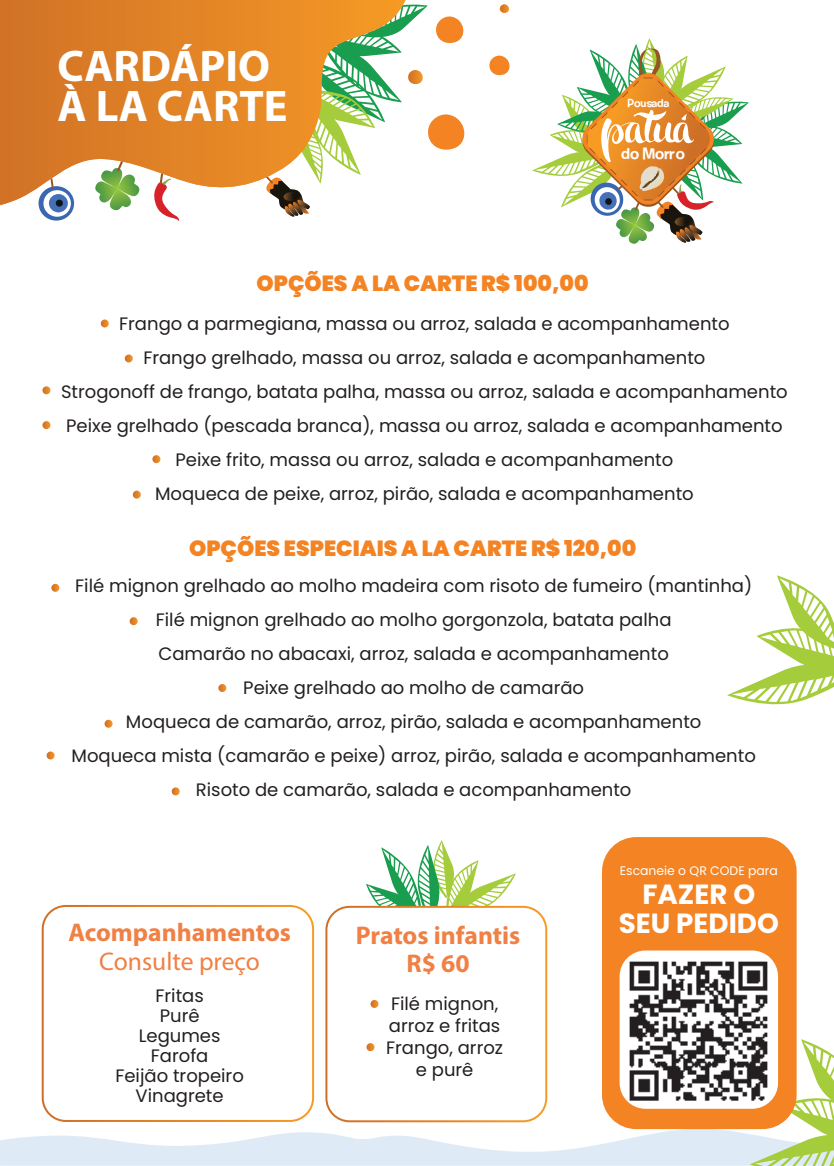
<style>
.page{position:relative;width:834px;height:1166px;background:#fff}
.page>*{position:absolute;margin:0;border:0;box-sizing:border-box;transform-origin:0 0}
.t1{font:700 44.4px/40px "Myriad Pro";color:#fff}
.t2{font:700 27.8px/29px "Poppins";color:#fff;text-align:center}
.t3{font:700 25.6px/28.6px "Myriad Pro";color:#f08044;text-align:center}
.t4{font:25.6px "Myriad Pro";color:#f08044}
.t5{font:900 21.8px "Poppins";color:#f38323}
.t6{font:18px/34px "Poppins";color:#231f20;text-align:center}
.t7{font:16px "Shag Lounge";letter-spacing:-.005em;color:#fff}
.t8{font:12.4px "Poppins";color:#fff}
.t9{font:11.6px "Shag Lounge";letter-spacing:-.015em;color:#fff}
</style>
<div class="page">
<svg style="left:366px;top:840px;width:149px;height:66px"></svg>
<div style="left:325px;top:906px;width:222px;height:216px;border:2px solid #fff;border-radius:23px"></div>
<svg style="left:727px;top:575px;width:106px;height:130px"></svg>
<svg style="left:38px;top:186px;width:36px;height:35px"></svg>
<div style="left:43px;top:190px;width:28px;height:27px;background:#fff;border-radius:50%"></div>
<svg style="left:49px;top:194px;width:19px;height:19px"></svg>
<svg style="left:159px;top:210px;width:20px;height:11px"></svg>
<svg style="left:489px;top:55px;width:21px;height:21px"></svg>
<svg style="left:0;top:0;width:266px;height:205px;background:#dd8c3d"></svg>
<svg style="left:499px;top:4px;width:10px;height:9px"></svg>
<svg style="left:266px;top:0;width:199px;height:217px"></svg>
<svg style="left:532px;top:38px;width:216px;height:206px"></svg>
<svg style="left:370px;top:1000px;width:8px;height:8px"></svg>
<svg style="left:0;top:1039px;width:833px;height:127px"></svg>
<div style="left:42px;top:905px;width:272px;height:217px;border:2px solid #fff;border-radius:23px"></div>
<svg style="left:101px;top:320px;width:8px;height:8px"></svg>
<svg style="left:125px;top:354px;width:8px;height:8px"></svg>
<svg style="left:42px;top:421px;width:8px;height:8px"></svg>
<svg style="left:42px;top:386px;width:8px;height:8px"></svg>
<svg style="left:152px;top:455px;width:8px;height:8px"></svg>
<svg style="left:133px;top:491px;width:8px;height:8px"></svg>
<svg style="left:130px;top:617px;width:8px;height:8px"></svg>
<svg style="left:51px;top:584px;width:8px;height:8px"></svg>
<svg style="left:104px;top:720px;width:8px;height:8px"></svg>
<svg style="left:218px;top:684px;width:8px;height:8px"></svg>
<svg style="left:47px;top:752px;width:8px;height:8px"></svg>
<svg style="left:171px;top:787px;width:8px;height:8px"></svg>
<div style="left:601px;top:837px;width:195px;height:292px;background:#f38323;border-radius:34px"></div>
<div style="left:619px;top:951px;width:158px;height:158px;background:#fff;border-radius:26px"></div>
<img style="left:621px;top:953px;width:154px;height:154px">
<h1 class="t1" style="left:57px;top:45px;width:231px">CARDÁPIO<br>À LA CARTE</h1>
<p class="t9" style="left:627px;top:97px;width:43px">Pousada</p>
<p class="t7" style="left:620px;top:145px;width:65px">do Morro</p>
<p class="t5" style="left:256px;top:271px;width:333px">OPÇÕES A LA CARTE R$ 100,00</p>
<p class="t6" style="left:61px;top:307px;width:727px">Frango a parmegiana, massa ou arroz, salada e acompanhamento<br>Frango grelhado, massa ou arroz, salada e acompanhamento<br>Strogonoff de frango, batata palha, massa ou arroz, salada e acompanhamento Peixe grelhado (pescada branca), massa ou arroz, salada e acompanhamento Peixe frito, massa ou arroz, salada e acompanhamento<br>Moqueca de peixe, arroz, pirão, salada e acompanhamento</p>
<p class="t5" style="left:189px;top:535px;width:448px">OPÇÕES ESPECIAIS A LA CARTE R$ 120,00</p>
<p class="t6" style="left:71px;top:569px;width:685px">Filé mignon grelhado ao molho madeira com risoto de fumeiro (mantinha)<br>Filé mignon grelhado ao molho gorgonzola, batata palha<br>Camarão no abacaxi, arroz, salada e acompanhamento<br>Peixe grelhado ao molho de camarão<br>Moqueca de camarão, arroz, pirão, salada e acompanhamento<br>Moqueca mista (camarão e peixe) arroz, pirão, salada e acompanhamento Risoto de camarão, salada e acompanhamento</p>
<h3 class="t3" style="left:68px;top:917px;width:224px">Acompanhamentos</h3>
<h3 class="t4" style="left:99px;top:945px;width:162px">Consulte preço</h3>
<p class="t6" style="left:115px;top:986px;width:130px;line-height:20px">Fritas<br>Purê<br>Legumes<br>Farofa<br>Feijão tropeiro<br>Vinagrete</p>
<h3 class="t3" style="left:355px;top:920px;width:166px">Pratos infantis<br>R$ 60</h3>
<p class="t6" style="left:386px;top:993px;width:118px;line-height:22px">Filé mignon, arroz e fritas<br>Frango, arroz e purê</p>
<p class="t8" style="left:619px;top:863px;width:159px">Escaneie o QR CODE para</p>
<h2 class="t2" style="left:618px;top:880px;width:161px">FAZER O<br>SEU PEDIDO</h2>
</div>
